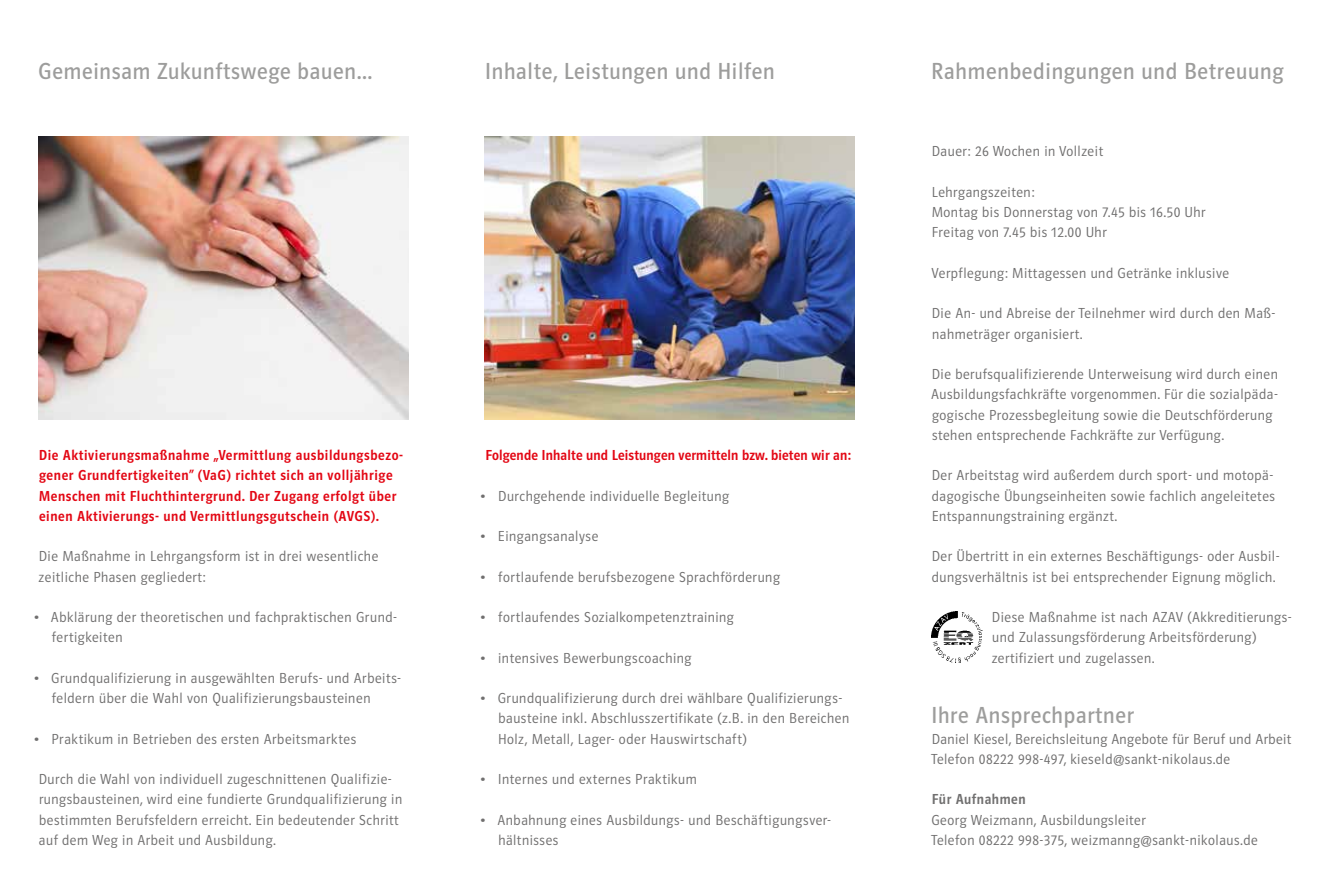
<style>
.page{position:relative;width:1331px;height:893px;background:#fff}
.page>*{position:absolute;margin:0;border:0;box-sizing:border-box;transform-origin:0 0}
.t1{font:24px "Polo Condensed Buch";letter-spacing:.03em;color:#9d9d9c}
.t2{font:15px/20.2px "Polo Condensed Leicht";letter-spacing:.035em;color:#706f6f}
.t3{font:15px/20.2px "Polo Condensed Krftg";letter-spacing:.04em;color:#e30613}
.t4{font:15px "Polo Condensed Krftg";letter-spacing:.01em;color:#e30613}
.t5{font:15px "Polo Condensed Krftg";letter-spacing:.035em;color:#706f6f}
</style>
<div class="page">
<img style="left:931px;top:611px;width:52px;height:52px">
<img style="left:484px;top:136px;width:371px;height:284px">
<img style="left:38px;top:136px;width:370px;height:284px">
<h1 class="t1" style="left:38px;top:59px;width:335px">Gemeinsam Zukunftswege bauen...</h1>
<h1 class="t1" style="left:485px;top:59px;width:291px">Inhalte, Leistungen und Hilfen</h1>
<h1 class="t1" style="left:931px;top:59px;width:354px">Rahmenbedingungen und Betreuung</h1>
<p class="t3" style="left:39px;top:445px;width:366px">Die Aktivierungsmaßnahme „Vermittlung ausbildungsbezo&shy;gener Grundfertigkeiten“ (VaG) richtet sich an volljährige Menschen mit Fluchthintergrund. Der Zugang erfolgt über einen Aktivierungs- und Vermittlungsgutschein (AVGS).</p>
<p class="t2" style="left:39px;top:546px;width:341px">Die Maßnahme in Lehrgangsform ist in drei wesentliche zeitliche Phasen gegliedert:</p>
<p class="t2" style="left:52px;top:607px;width:347px;text-indent:-18px">• Abklärung der theoretischen und fachpraktischen Grund&shy;fertigkeiten</p>
<p class="t2" style="left:52px;top:668px;width:351px;text-indent:-18px">• Grundqualifizierung in ausgewählten Berufs- und Arbeits&shy;feldern über die Wahl von Qualifizierungsbausteinen</p>
<p class="t2" style="left:34px;top:729px;width:324px">• Praktikum in Betrieben des ersten Arbeitsmarktes</p>
<p class="t2" style="left:39px;top:769px;width:365px">Durch die Wahl von individuell zugeschnittenen Qualifizie&shy;rungsbausteinen, wird eine fundierte Grundqualifizierung in bestimmten Berufsfeldern erreicht. Ein bedeutender Schritt auf dem Weg in Arbeit und Ausbildung.</p>
<p class="t4" style="left:485px;top:447px;width:367px">Folgende Inhalte und Leistungen vermitteln bzw. bieten wir an:</p>
<p class="t2" style="left:480px;top:486px;width:251px">• Durchgehende individuelle Begleitung</p>
<p class="t2" style="left:480px;top:526px;width:120px">• Eingangsanalyse</p>
<p class="t2" style="left:480px;top:567px;width:301px">• fortlaufende berufsbezogene Sprachförderung</p>
<p class="t2" style="left:480px;top:607px;width:255px">• fortlaufendes Sozialkompetenztraining</p>
<p class="t2" style="left:480px;top:648px;width:213px">• intensives Bewerbungscoaching</p>
<p class="t2" style="left:498px;top:688px;width:353px;text-indent:-18px">• Grundqualifizierung durch drei wählbare Qualifizierungs&shy;bausteine inkl. Abschlusszertifikate (z.B. in den Bereichen<br>Holz, Metall, Lager- oder Hauswirtschaft)</p>
<p class="t2" style="left:480px;top:769px;width:218px">• Internes und externes Praktikum</p>
<p class="t2" style="left:498px;top:810px;width:334px;text-indent:-18px">• Anbahnung eines Ausbildungs- und Beschäftigungsver&shy;hältnisses</p>
<p class="t2" style="left:932px;top:141px;width:173px">Dauer: 26 Wochen in Vollzeit</p>
<p class="t2" style="left:932px;top:182px;width:275px">Lehrgangszeiten:<br>Montag bis Donnerstag von 7.45 bis 16.50 Uhr<br>Freitag von 7.45 bis 12.00 Uhr</p>
<p class="t2" style="left:932px;top:263px;width:299px">Verpflegung: Mittagessen und Getränke inklusive</p>
<p class="t2" style="left:932px;top:303px;width:345px">Die An- und Abreise der Teilnehmer wird durch den Maß&shy;nahmeträger organisiert.</p>
<p class="t2" style="left:931px;top:364px;width:348px">Die berufsqualifizierende Unterweisung wird durch einen Ausbildungsfachkräfte vorgenommen. Für die sozialpäda&shy;gogische Prozessbegleitung sowie die Deutschförderung stehen entsprechende Fachkräfte zur Verfügung.</p>
<p class="t2" style="left:932px;top:465px;width:345px;text-align:justify">Der Arbeitstag wird außerdem durch sport- und motopä&shy;dagogische Übungseinheiten sowie fachlich angeleitetes Entspannungstraining ergänzt.</p>
<p class="t2" style="left:932px;top:546px;width:349px">Der Übertritt in ein externes Beschäftigungs- oder Ausbil&shy;dungsverhältnis ist bei entsprechender Eignung möglich.</p>
<p class="t2" style="left:992px;top:607px;width:301px">Diese Maßnahme ist nach AZAV (Akkreditierungs&shy;und Zulassungsförderung Arbeitsförderung) zertifiziert und zugelassen.</p>
<h1 class="t1" style="left:931px;top:703px;width:204px">Ihre Ansprechpartner</h1>
<p class="t2" style="left:931px;top:729px;width:362px">Daniel Kiesel, Bereichsleitung Angebote für Beruf und Arbeit<br>Telefon 08222 998-497, kieseld@sankt-nikolaus.de</p>
<p class="t5" style="left:932px;top:792px;width:95px">Für Aufnahmen</p>
<p class="t2" style="left:931px;top:810px;width:328px">Georg Weizmann, Ausbildungsleiter<br>Telefon 08222 998-375, weizmanng@sankt-nikolaus.de</p>
</div>
